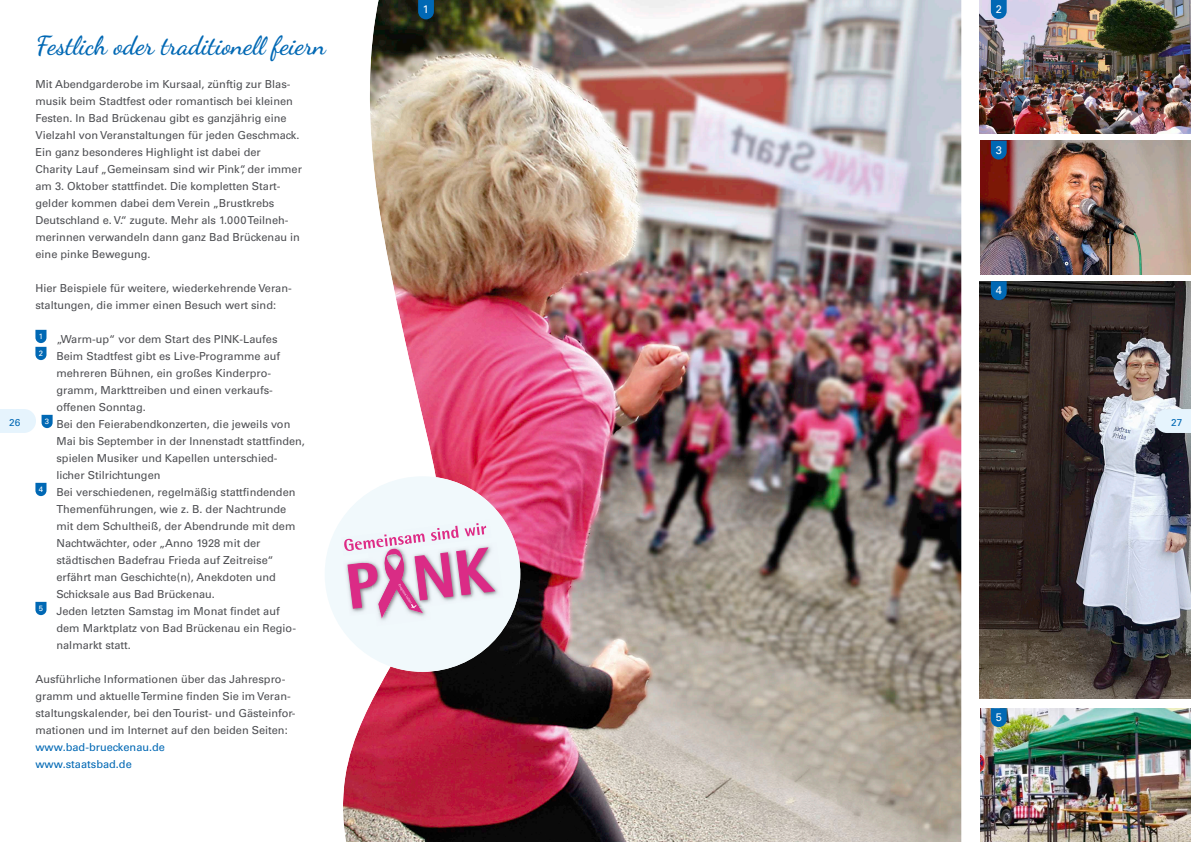
<style>
.page{position:relative;width:1191px;height:842px;background:#fff}
.page>*{position:absolute;margin:0;border:0;box-sizing:border-box;transform-origin:0 0}
.t1{font:600 26px "Dancing Script";color:#0068b4}
.t2{font:11px/17px "Univers LT Std";color:#4e4f53}
.t3{font:11px/17px "Univers LT Std";color:#0068b4}
.t4{font:11px "Univers LT Std";color:#fff}
.t5{font:10px "Univers LT Std";color:#0068b4}
</style>
<div class="page">
<img style="left:980px;top:0;width:211px;height:134px">
<img style="left:980px;top:281px;width:211px;height:417px">
<img style="left:980px;top:141px;width:211px;height:133px">
<img style="left:444px;top:0;width:517px;height:842px">
<svg style="left:35px;top:0;width:409px;height:842px"></svg>
<div style="left:325px;top:476px;width:195px;height:196px;background:#f1f9fc;border-radius:50%"></div>
<svg style="left:0;top:409px;width:36px;height:24px"></svg>
<svg style="left:1155px;top:409px;width:36px;height:24px"></svg>
<svg style="left:35px;top:330px;width:11px;height:30px"></svg>
<svg style="left:42px;top:415px;width:11px;height:13px"></svg>
<svg style="left:35px;top:483px;width:11px;height:13px"></svg>
<svg style="left:35px;top:602px;width:11px;height:13px"></svg>
<img style="left:980px;top:708px;width:211px;height:134px">
<svg style="left:991px;top:141px;width:15px;height:19px"></svg>
<svg style="left:418px;top:0;width:16px;height:19px"></svg>
<svg style="left:991px;top:281px;width:15px;height:19px"></svg>
<svg style="left:991px;top:708px;width:15px;height:19px"></svg>
<img style="left:380px;top:618px;width:7px;height:3px">
<img style="left:495px;top:587px;width:3px;height:8px">
<svg style="left:344px;top:523px;width:151px;height:95px"></svg>
<svg style="left:991px;top:0;width:15px;height:19px"></svg>
<h1 class="t1" style="left:36px;top:25px;width:291px">Festlich oder traditionell feiern</h1>
<p class="t4" style="left:423px;top:3px;width:8px">1</p>
<p class="t4" style="left:995px;top:3px;width:8px">2</p>
<p class="t2" style="left:35px;top:76px;width:268px">Mit Abendgarderobe im Kursaal, zünftig zur Blas&shy;musik beim Stadtfest oder romantisch bei kleinen Festen. In Bad Brückenau gibt es ganzjährig eine Vielzahl von Veranstaltungen für jeden Geschmack.<br>Ein ganz besonderes Highlight ist dabei der<br>Charity Lauf „Gemeinsam sind wir Pink“, der immer am 3. Oktober stattfindet. Die kompletten Start&shy;gelder kommen dabei dem Verein „Brustkrebs Deutschland e. V.“ zugute. Mehr als 1.000 Teilneh&shy;merinnen verwandeln dann ganz Bad Brückenau in eine pinke Bewegung.</p>
<p class="t2" style="left:35px;top:280px;width:258px">Hier Beispiele für weitere, wiederkehrende Veran&shy;staltungen, die immer einen Besuch wert sind:</p>
<p class="t2" style="left:39px;top:331px;width:240px"><sup>1</sup> „Warm-up“ vor dem Start des PINK-Laufes</p>
<p class="t2" style="left:39px;top:348px;width:243px"><sup>2</sup> Beim Stadtfest gibt es Live-Programme auf</p>
<p class="t2" style="left:56px;top:365px;width:216px">mehreren Bühnen, ein großes Kinderpro-</p>
<p class="t2" style="left:56px;top:382px;width:218px">gramm, Markttreiben und einen verkaufs-</p>
<p class="t2" style="left:56px;top:399px;width:91px">offenen Sonntag.</p>
<p class="t2" style="left:45px;top:416px;width:247px"><sup>3</sup> Bei den Feierabendkonzerten, die jeweils von</p>
<p class="t2" style="left:56px;top:433px;width:250px">Mai bis September in der Innenstadt stattfinden,</p>
<p class="t2" style="left:56px;top:450px;width:223px">spielen Musiker und Kapellen unterschied-</p>
<p class="t2" style="left:56px;top:467px;width:106px">licher Stilrichtungen</p>
<p class="t2" style="left:39px;top:484px;width:258px"><sup>4</sup> Bei verschiedenen, regelmäßig stattfindenden</p>
<p class="t2" style="left:56px;top:501px;width:231px">Themenführungen, wie z. B. der Nachtrunde</p>
<p class="t2" style="left:56px;top:518px;width:240px">mit dem Schultheiß, der Abendrunde mit dem</p>
<p class="t2" style="left:56px;top:535px;width:206px">Nachtwächter, oder „Anno 1928 mit der</p>
<p class="t2" style="left:56px;top:552px;width:219px">städtischen Badefrau Frieda auf Zeitreise“</p>
<p class="t2" style="left:56px;top:569px;width:221px">erfährt man Geschichte(n), Anekdoten und</p>
<p class="t2" style="left:56px;top:586px;width:160px">Schicksale aus Bad Brückenau.</p>
<p class="t2" style="left:39px;top:603px;width:242px"><sup>5</sup> Jeden letzten Samstag im Monat findet auf</p>
<p class="t2" style="left:56px;top:620px;width:241px">dem Marktplatz von Bad Brückenau ein Regio-</p>
<p class="t2" style="left:56px;top:637px;width:76px">nalmarkt statt.</p>
<p class="t2" style="left:35px;top:671px;width:261px">Ausführliche Informationen über das Jahrespro&shy;gramm und aktuelle Termine finden Sie im Veran&shy;staltungskalender, bei den Tourist- und Gästeinfor&shy;mationen und im Internet auf den beiden Seiten:</p>
<p class="t3" style="left:35px;top:739px;width:131px">www.bad-brueckenau.de www.staatsbad.de</p>
<p class="t4" style="left:995px;top:143px;width:8px">3</p>
<p class="t4" style="left:995px;top:284px;width:8px">4</p>
<p class="t5" style="left:9px;top:416px;width:13px">26</p>
<p class="t5" style="left:1171px;top:416px;width:13px">27</p>
<p class="t4" style="left:995px;top:711px;width:8px">5</p>
</div>
